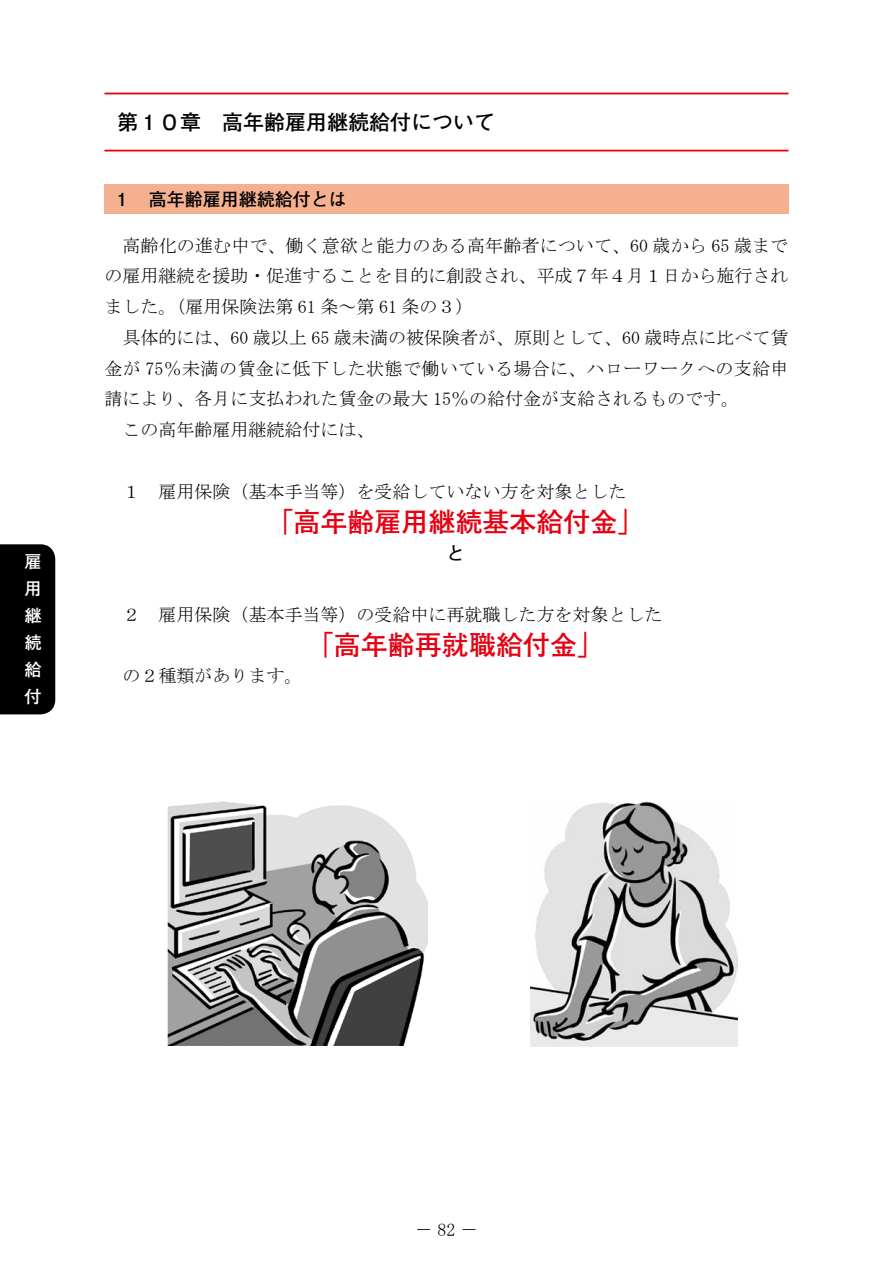
<style>
.page{position:relative;width:893px;height:1263px;background:#fff}
.page>*{position:absolute;margin:0;border:0;box-sizing:border-box;transform-origin:0 0}
.t1{font:700 27px "Futo Go B101 Pro";color:#e60012}
.t2{font:700 21px "Futo Go B101 Pro";color:#000}
.t3{font:18px/30.8px "MS Mincho";color:#000;text-align:justify}
.t4{font:18px "MS Mincho";letter-spacing:.02em;color:#000}
.t5{font:700 18px "Futo Go B101 Pro";color:#000}
.t6{font:700 17.25px/27px "Futo Go B101 Pro";color:#fff;text-align:justify}
</style>
<div class="page">
<div style="left:0;top:544px;width:55px;height:170px;background:#000"></div>
<hr style="left:104px;top:93px;width:684px;height:1px;background:#e60012">
<hr style="left:104px;top:150px;width:684px;height:1px;background:#e60012">
<div style="left:104px;top:184px;width:685px;height:30px;background:#f5b090"></div>
<img style="left:167px;top:801px;width:261px;height:245px">
<img style="left:531px;top:802px;width:207px;height:245px">
<p class="t6" style="left:25px;top:546px;width:18px">雇用継続給付</p>
<p class="t2" style="left:117px;top:105px;width:379px">第１０章　高年齢雇用継続給付について</p>
<p class="t5" style="left:113px;top:185px;width:235px">１　高年齢雇用継続給付とは</p>
<p class="t3" style="left:104px;top:230px;width:685px;text-indent:18px">高齢化の進む中で、働く意欲と能力のある高年齢者について、60 歳から 65 歳までの雇用継続を援助・促進することを目的に創設され、平成７年４月１日から施行されました。（雇用保険法第 61 条～第 61 条の３）</p>
<p class="t3" style="left:122px;top:322px;width:667px">具体的には、60 歳以上 65 歳未満の被保険者が、原則として、60 歳時点に比べて賃</p>
<p class="t4" style="left:104px;top:359px;width:686px">金が 75％未満の賃金に低下した状態で働いている場合に、ハローワークへの支給申</p>
<p class="t3" style="left:104px;top:383px;width:636px">請により、各月に支払われた賃金の最大 15％の給付金が支給されるものです。</p>
<p class="t3" style="left:122px;top:414px;width:253px">この高年齢雇用継続給付には、</p>
<p class="t3" style="left:122px;top:476px;width:505px">１　雇用保険（基本手当等）を受給していない方を対象とした</p>
<h1 class="t1" style="left:266px;top:500px;width:380px">「高年齢雇用継続基本給付金」</h1>
<p class="t5" style="left:446px;top:538px;width:19px">と</p>
<p class="t3" style="left:122px;top:599px;width:541px">２　雇用保険（基本手当等）の受給中に再就職した方を対象とした</p>
<h1 class="t1" style="left:307px;top:623px;width:299px">「高年齢再就職給付金」</h1>
<p class="t3" style="left:122px;top:660px;width:181px">の２種類があります。</p>
<p class="t3" style="left:415px;top:1214px;width:64px">－82－</p>
</div>
